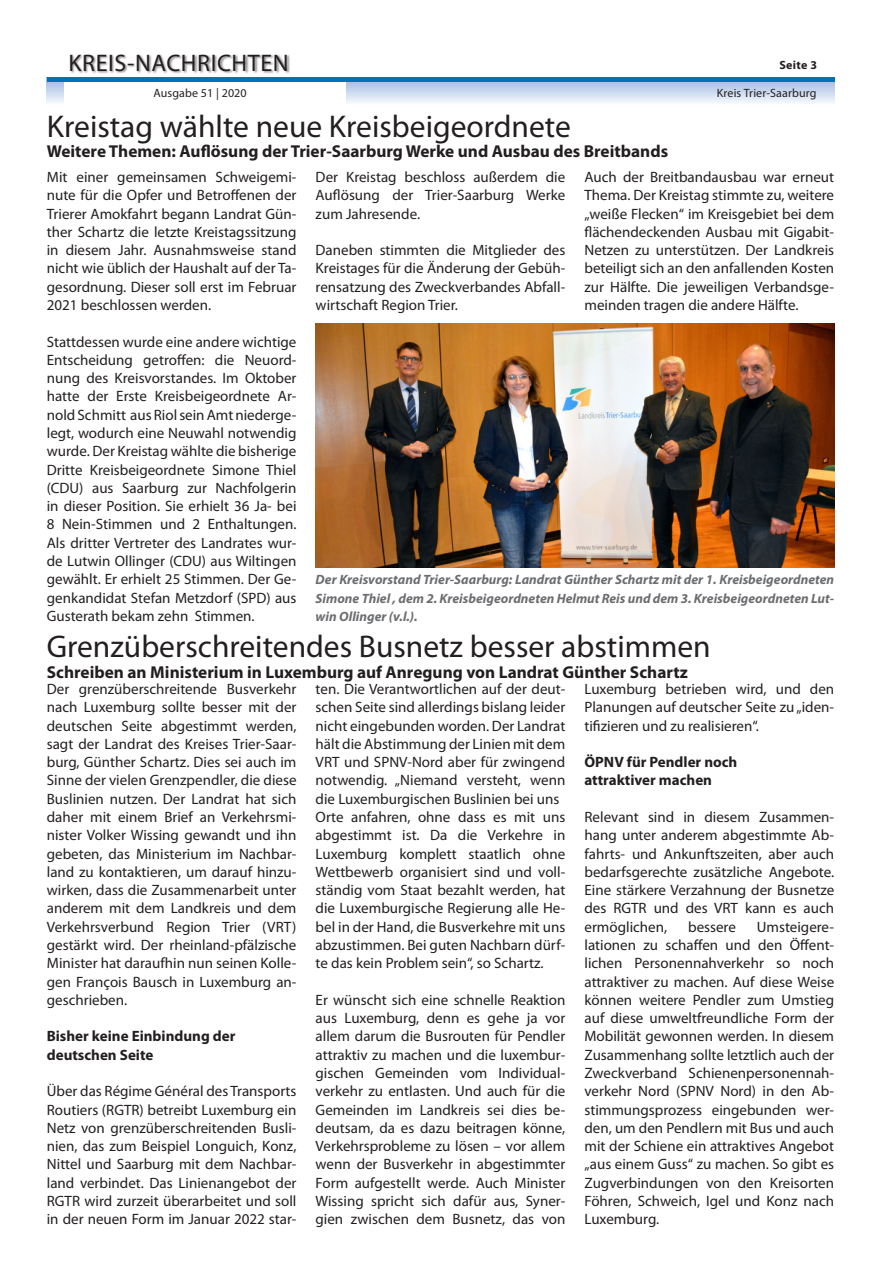
<style>
.page{position:relative;width:881px;height:1263px;background:#fff}
.page>*{position:absolute;margin:0;border:0;box-sizing:border-box;transform-origin:0 0}
.Headline{font:31.5px "Myriad Pro";color:#231f20}
.t1{font:24px "Myriad Pro";letter-spacing:.025em;color:#231f20}
.Subline{font:700 17.25px "Myriad Pro";color:#231f20}
.Fließtext{font:15px/18.3px "Myriad Pro";color:#231f20;text-align:justify}
.Fließtext-2{font:700 15px "Myriad Pro";color:#231f20}
.Bilduntertitel{font:italic 700 13.5px/18.3px "Myriad Pro";color:#6c6d70;text-align:justify}
.t2{font:12px "Myriad Pro";letter-spacing:.01em;color:#231f20}
.t3{font:700 12px "Myriad Pro";letter-spacing:.025em;color:#231f20}
</style>
<div class="page">
<svg style="left:47px;top:82px;width:786px;height:21px;background:#cedbef"></svg>
<div style="left:64px;top:0;width:281px;height:113px;background:#fff"></div>
<div style="left:71px;top:54px;width:219px;height:20px;background:#231f20;opacity:.5"></div>
<hr style="left:47px;top:78px;width:786px;height:4px;background:#0072bc">
<img style="left:315px;top:323px;width:518px;height:244px">
<h2 class="t1" style="left:68px;top:48px;width:221px">KREIS-NACHRICHTEN</h2>
<p class="t2" style="left:153px;top:86px;width:95px">Ausgabe 51 | 2020</p>
<p class="Headline" style="left:47px;top:107px;width:525px">Kreistag wählte neue Kreisbeigeordnete</p>
<p class="Subline" style="left:47px;top:140px;width:622px">Weitere Themen: Auflösung der Trier-Saarburg Werke und Ausbau des Breitbands</p>
<p class="t3" style="left:779px;top:57px;width:39px">Seite 3</p>
<p class="t2" style="left:716px;top:86px;width:101px">Kreis Trier-Saarburg</p>
<p class="Fließtext" style="left:47px;top:168px;width:251px">Mit einer gemeinsamen Schweigemi&shy;nute für die Opfer und Betroffenen der Trierer Amokfahrt begann Landrat Gün&shy;ther Schartz die letzte Kreistagssitzung in diesem Jahr. Ausnahmsweise stand nicht wie üblich der Haushalt auf der Ta&shy;gesordnung. Dieser soll erst im Februar 2021 beschlossen werden.</p>
<p class="Fließtext" style="left:47px;top:332px;width:251px">Stattdessen wurde eine andere wichtige Entscheidung getroffen: die Neuord&shy;nung des Kreisvorstandes. Im Oktober hatte der Erste Kreisbeigeordnete Ar&shy;nold Schmitt aus Riol sein Amt niederge&shy;legt, wodurch eine Neuwahl notwendig wurde. Der Kreistag wählte die bisherige Dritte Kreisbeigeordnete Simone Thiel (CDU) aus Saarburg zur Nachfolgerin in dieser Position. Sie erhielt 36 Ja- bei 8 Nein-Stimmen und 2 Enthaltungen.<br>Als dritter Vertreter des Landrates wur&shy;de Lutwin Ollinger (CDU) aus Wiltingen gewählt. Er erhielt 25 Stimmen. Der Ge&shy;genkandidat Stefan Metzdorf (SPD) aus Gusterath bekam zehn Stimmen.</p>
<p class="Fließtext" style="left:315px;top:168px;width:251px">Der Kreistag beschloss außerdem die Auflösung der Trier-Saarburg Werke zum Jahresende.</p>
<p class="Fließtext" style="left:315px;top:241px;width:251px">Daneben stimmten die Mitglieder des Kreistages für die Änderung der Gebüh&shy;rensatzung des Zweckverbandes Abfall&shy;wirtschaft Region Trier.</p>
<p class="Fließtext" style="left:584px;top:168px;width:251px">Auch der Breitbandausbau war erneut Thema. Der Kreistag stimmte zu, weitere „weiße Flecken“ im Kreisgebiet bei dem flächendeckenden Ausbau mit Gigabit-Netzen zu unterstützen. Der Landkreis beteiligt sich an den anfallenden Kosten zur Hälfte. Die jeweiligen Verbandsge&shy;meinden tragen die andere Hälfte.</p>
<p class="Bilduntertitel" style="left:315px;top:570px;width:520px">Der Kreisvorstand Trier-Saarburg: Landrat Günther Schartz mit der 1. Kreisbeigeordneten Simone Thiel , dem 2. Kreisbeigeordneten Helmut Reis und dem 3. Kreisbeigeordneten Lut&shy;win Ollinger (v.l.).</p>
<p class="Headline" style="left:47px;top:627px;width:665px">Grenzüberschreitendes Busnetz besser abstimmen</p>
<p class="Subline" style="left:47px;top:660px;width:642px">Schreiben an Ministerium in Luxemburg auf Anregung von Landrat Günther Schartz</p>
<p class="Fließtext" style="left:47px;top:680px;width:251px">Der grenzüberschreitende Busverkehr nach Luxemburg sollte besser mit der deutschen Seite abgestimmt werden, sagt der Landrat des Kreises Trier-Saar&shy;burg, Günther Schartz. Dies sei auch im Sinne der vielen Grenzpendler, die diese Buslinien nutzen. Der Landrat hat sich daher mit einem Brief an Verkehrsmi&shy;nister Volker Wissing gewandt und ihn gebeten, das Ministerium im Nachbar&shy;land zu kontaktieren, um darauf hinzu&shy;wirken, dass die Zusammenarbeit unter anderem mit dem Landkreis und dem Verkehrsverbund Region Trier (VRT) gestärkt wird. Der rheinland-pfälzische Minister hat daraufhin nun seinen Kolle&shy;gen François Bausch in Luxemburg an&shy;geschrieben.</p>
<p class="Fließtext-2" style="left:47px;top:1026px;width:190px">Bisher keine Einbindung der</p>
<p class="Fließtext-2" style="left:47px;top:1045px;width:108px">deutschen Seite</p>
<p class="Fließtext" style="left:47px;top:1082px;width:251px">Über das Régime Général des Transports Routiers (RGTR) betreibt Luxemburg ein Netz von grenzüberschreitenden Busli&shy;nien, das zum Beispiel Longuich, Konz, Nittel und Saarburg mit dem Nachbar&shy;land verbindet. Das Linienangebot der RGTR wird zurzeit überarbeitet und soll in der neuen Form im Januar 2022 star-</p>
<p class="Fließtext" style="left:315px;top:680px;width:251px">ten. Die Verantwortlichen auf der deut&shy;schen Seite sind allerdings bislang leider nicht eingebunden worden. Der Landrat hält die Abstimmung der Linien mit dem VRT und SPNV-Nord aber für zwingend notwendig. „Niemand versteht, wenn die Luxemburgischen Buslinien bei uns</p>
<p class="Fließtext" style="left:315px;top:807px;width:251px">Orte anfahren, ohne dass es mit uns abgestimmt ist. Da die Verkehre in Luxemburg komplett staatlich ohne Wettbewerb organisiert sind und voll&shy;ständig vom Staat bezahlt werden, hat die Luxemburgische Regierung alle He&shy;bel in der Hand, die Busverkehre mit uns abzustimmen. Bei guten Nachbarn dürf&shy;te das kein Problem sein“, so Schartz.</p>
<p class="Fließtext" style="left:315px;top:990px;width:251px">Er wünscht sich eine schnelle Reaktion aus Luxemburg, denn es gehe ja vor allem darum die Busrouten für Pendler attraktiv zu machen und die luxembur&shy;gischen Gemeinden vom Individual&shy;verkehr zu entlasten. Und auch für die Gemeinden im Landkreis sei dies be&shy;deutsam, da es dazu beitragen könne, Verkehrsprobleme zu lösen – vor allem wenn der Busverkehr in abgestimmter Form aufgestellt werde. Auch Minister Wissing spricht sich dafür aus, Syner&shy;gien zwischen dem Busnetz, das von</p>
<p class="Fließtext" style="left:584px;top:680px;width:251px">Luxemburg betrieben wird, und den Planungen auf deutscher Seite zu „iden&shy;tifizieren und zu realisieren“.</p>
<p class="Fließtext-2" style="left:584px;top:752px;width:154px">ÖPNV für Pendler noch</p>
<p class="Fließtext-2" style="left:584px;top:771px;width:129px">attraktiver machen</p>
<p class="Fließtext" style="left:584px;top:807px;width:251px">Relevant sind in diesem Zusammen&shy;hang unter anderem abgestimmte Ab&shy;fahrts- und Ankunftszeiten, aber auch bedarfsgerechte zusätzliche Angebote.<br>Eine stärkere Verzahnung der Busnetze des RGTR und des VRT kann es auch ermöglichen,</p>
<p class="Fließtext" style="left:688px;top:917px;width:49px">bessere</p>
<p class="Fließtext" style="left:584px;top:917px;width:251px;text-indent:172px">Umsteigere&shy;lationen zu schaffen und den Öffent&shy;lichen Personennahverkehr so noch attraktiver zu machen. Auf diese Weise können weitere Pendler zum Umstieg auf diese umweltfreundliche Form der Mobilität gewonnen werden. In diesem Zusammenhang sollte letztlich auch der Zweckverband Schienenpersonennah&shy;verkehr Nord (SPNV Nord) in den Ab&shy;stimmungsprozess eingebunden wer&shy;den, um den Pendlern mit Bus und auch mit der Schiene ein attraktives Angebot „aus einem Guss“ zu machen. So gibt es Zugverbindungen von den Kreisorten Föhren, Schweich, Igel und Konz nach Luxemburg.</p>
</div>
